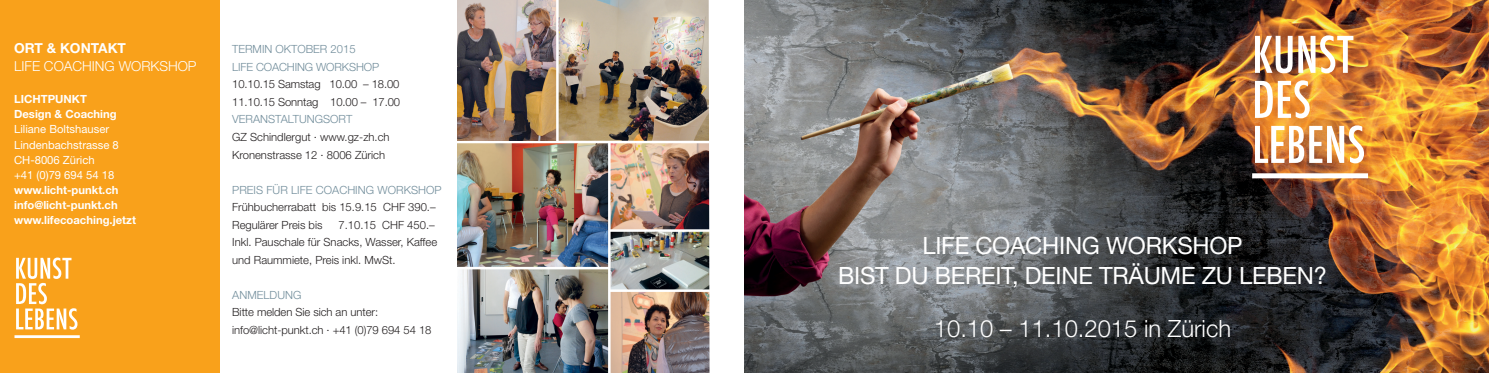
<style>
.page{position:relative;width:1489px;height:373px;background:#fff}
.page>*{position:absolute;margin:0;border:0;box-sizing:border-box;transform-origin:0 0}
.t1{font:23.75px/30px "Helvetica Neue";letter-spacing:-.01em;color:#fff;text-align:center}
.t2{font:300 23.75px "Helvetica Neue";color:#fff}
.t3{font:300 13.75px "Helvetica Neue";color:#fff}
.t4{font:700 13.75px "Helvetica Neue";color:#fff}
.t5{font:300 11.25px/17.5px "Helvetica Neue";color:#231f20}
.t6{font:300 11.25px/17.5px "Helvetica Neue";color:#708c9a}
.t7{font:700 11.25px/15px "Helvetica Neue";color:#fff}
.t8{font:11.25px/15px "Helvetica Neue";color:#fff}
</style>
<div class="page">
<img style="left:457px;top:269px;width:151px;height:103px">
<img style="left:457px;top:143px;width:151px;height:123px">
<img style="left:610px;top:143px;width:97px;height:125px">
<img style="left:610px;top:268px;width:97px;height:104px">
<div style="left:0;top:1px;width:220px;height:371px;background:#f9a11b"></div>
<img style="left:744px;top:1px;width:744px;height:371px">
<svg style="left:1254px;top:36px;width:38px;height:37px"></svg>
<svg style="left:1298px;top:35px;width:55px;height:38px"></svg>
<svg style="left:1254px;top:80px;width:55px;height:38px"></svg>
<svg style="left:1254px;top:125px;width:109px;height:38px"></svg>
<div style="left:1251px;top:173px;width:116px;height:5px;background:#fff"></div>
<img style="left:558px;top:1px;width:149px;height:139px">
<hr style="left:609px;top:289px;width:101px;height:2px;background:#fff">
<svg style="left:16px;top:257px;width:61px;height:72px"></svg>
<hr style="left:14px;top:334px;width:66px;height:3px;background:#fff">
<hr style="left:609px;top:229px;width:101px;height:2px;background:#fff">
<img style="left:457px;top:1px;width:99px;height:139px">
<svg style="left:707px;top:1px;width:3px;height:371px"></svg>
<p class="t4" style="left:14px;top:40px;width:113px">ORT &amp; KONTAKT</p>
<p class="t3" style="left:14px;top:57px;width:184px">LIFE COACHING WORKSHOP</p>
<p class="t7" style="left:14px;top:91px;width:104px">LICHTPUNKT<br>Design &amp; Coaching</p>
<p class="t8" style="left:14px;top:121px;width:106px">Liliane Boltshauser<br>Lindenbachstrasse 8<br>CH-8006 Zürich<br>+41 (0)79 694 54 18</p>
<p class="t7" style="left:14px;top:181px;width:123px">www.licht-punkt.ch info@licht-punkt.ch www.lifecoaching.jetzt</p>
<p class="t6" style="left:232px;top:40px;width:148px">TERMIN OKTOBER 2015<br>LIFE COACHING WORKSHOP</p>
<p class="t5" style="left:232px;top:75px;width:169px">10.10.15 Samstag 10.00 – 18.00<br>11.10.15 Sonntag 10.00 – 17.00</p>
<p class="t6" style="left:232px;top:110px;width:121px">VERANSTALTUNGSORT</p>
<p class="t5" style="left:232px;top:128px;width:159px">GZ Schindlergut · www.gz-zh.ch<br>Kronenstrasse 12 · 8006 Zürich</p>
<p class="t6" style="left:232px;top:180px;width:211px">PREIS FÜR LIFE COACHING WORKSHOP</p>
<p class="t5" style="left:232px;top:198px;width:205px">Frühbucherrabatt bis 15.9.15 CHF 390.–<br>Regulärer Preis bis</p>
<p class="t5" style="left:232px;top:215px;width:206px;text-indent:106px">7.10.15 CHF 450.–<br>Inkl. Pauschale für Snacks, Wasser, Kaffee und Raummiete, Preis inkl. MwSt.</p>
<p class="t6" style="left:232px;top:285px;width:71px">ANMELDUNG</p>
<p class="t5" style="left:232px;top:303px;width:201px">Bitte melden Sie sich an unter: info@licht-punkt.ch · +41 (0)79 694 54 18</p>
<h1 class="t1" style="left:838px;top:230px;width:490px">LIFE COACHING WORKSHOP<br>BIST DU BEREIT, DEINE TRÄUME ZU LEBEN?</h1>
<h1 class="t2" style="left:933px;top:313px;width:299px">10.10 – 11.10.2015 in Zürich</h1>
</div>
